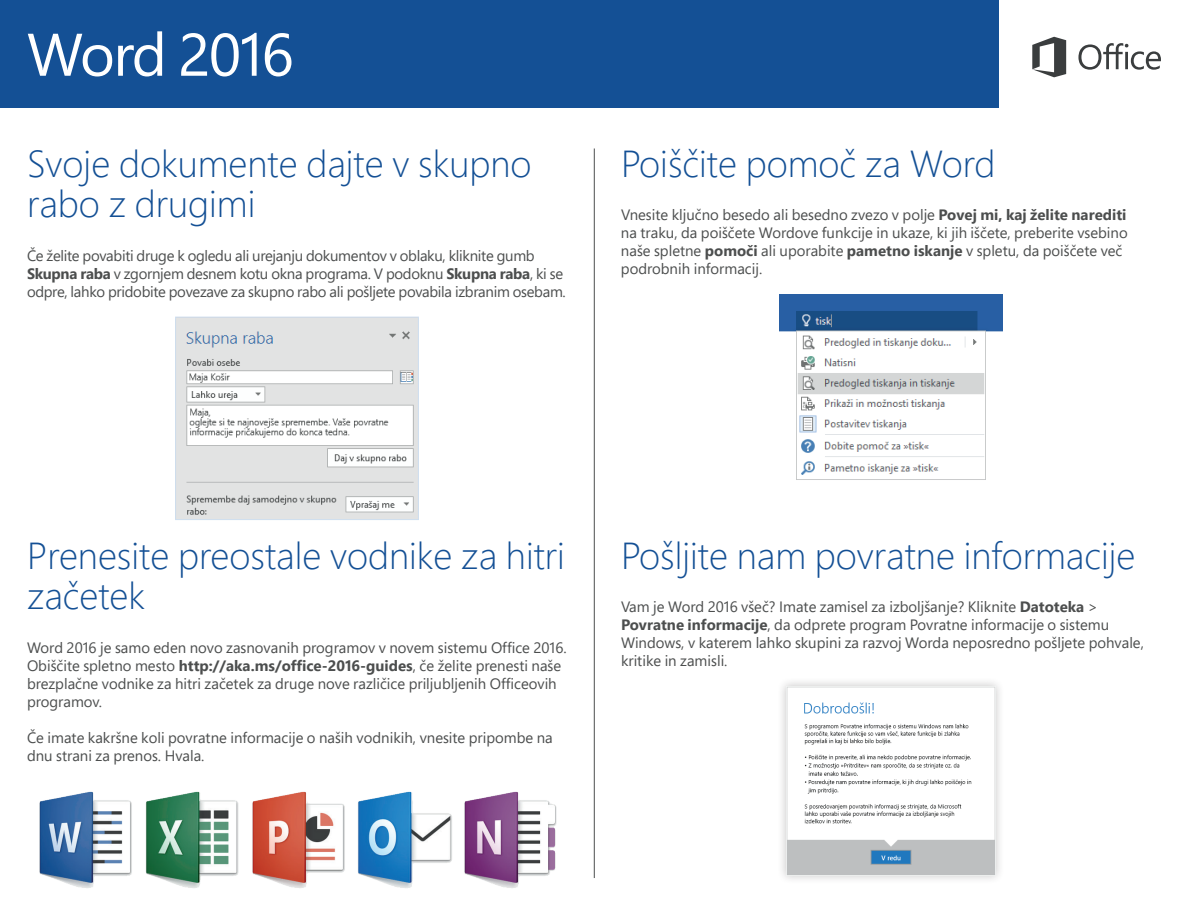
<style>
.page{position:relative;width:1188px;height:918px;background:#fff}
.page>*{position:absolute;margin:0;border:0;box-sizing:border-box;transform-origin:0 0}
.t1{font:60px "Segoe Pro";letter-spacing:-.025em;color:#fff}
.t2{font:300 37.5px/40.5px "Segoe Pro";color:#145095}
.t3{font:15px/18px "Segoe Pro";color:#4c4e4e}
.t4{font:15px/18px "Segoe Pro";letter-spacing:-.02em;color:#4c4e4e}
.s1{font-weight:700}
</style>
<div class="page">
<div style="left:0;top:0;width:999px;height:108px;background:#145095"></div>
<svg style="left:1078px;top:43px;width:83px;height:27px"></svg>
<svg style="left:1032px;top:37px;width:34px;height:40px"></svg>
<img style="left:39px;top:791px;width:518px;height:97px">
<hr style="left:594px;top:148px;width:1px;height:730px;background:#4c4e4e">
<div style="left:777px;top:677px;width:228px;height:208px;background:#231f20;opacity:.25"></div>
<img style="left:786px;top:686px;width:210px;height:189px">
<img style="left:780px;top:294px;width:222px;height:186px">
<img style="left:177px;top:319px;width:240px;height:199px">
<div style="left:175px;top:317px;width:244px;height:203px;border:1px solid #cfdff0"></div>
<h1 class="t1" style="left:27px;top:13px;width:268px">Word 2016</h1>
<h2 class="t2" style="left:27px;top:142px;width:506px">Svoje dokumente dajte v skupno rabo z drugimi</h2>
<p class="t4" style="left:27px;top:246px;width:540px">Če želite povabiti druge k ogledu ali urejanju dokumentov v oblaku, kliknite gumb<br><span class="s1">Skupna raba</span> v zgornjem desnem kotu okna programa. V podoknu <span class="s1">Skupna raba</span>, ki se odpre, lahko pridobite povezave za skupno rabo ali pošljete povabila izbranim osebam.</p>
<h2 class="t2" style="left:621px;top:142px;width:376px">Poiščite pomoč za Word</h2>
<p class="t3" style="left:621px;top:206px;width:508px">Vnesite ključno besedo ali besedno zvezo v polje <span class="s1">Povej mi, kaj želite narediti </span>na traku, da poiščete Wordove funkcije in ukaze, ki jih iščete, preberite vsebino naše spletne <span class="s1">pomoči</span> ali uporabite <span class="s1">pametno iskanje</span> v spletu, da poiščete več podrobnih informacij.</p>
<h2 class="t2" style="left:27px;top:534px;width:539px">Prenesite preostale vodnike za hitri začetek</h2>
<p class="t3" style="left:27px;top:638px;width:541px">Word 2016 je samo eden novo zasnovanih programov v novem sistemu Office 2016.<br>Obiščite spletno mesto <span class="s1">http://aka.ms/office-2016-guides</span>, če želite prenesti naše brezplačne vodnike za hitri začetek za druge nove različice priljubljenih Officeovih programov.</p>
<p class="t3" style="left:27px;top:728px;width:527px">Če imate kakršne koli povratne informacije o naših vodnikih, vnesite pripombe na dnu strani za prenos. Hvala.</p>
<h2 class="t2" style="left:621px;top:534px;width:516px">Pošljite nam povratne informacije</h2>
<p class="t3" style="left:621px;top:598px;width:524px">Vam je Word 2016 všeč? Imate zamisel za izboljšanje? Kliknite <span class="s1">Datoteka</span> &gt; <span class="s1">Povratne informacije</span>, da odprete program Povratne informacije o sistemu Windows, v katerem lahko skupini za razvoj Worda neposredno pošljete pohvale, kritike in zamisli.</p>
</div>
